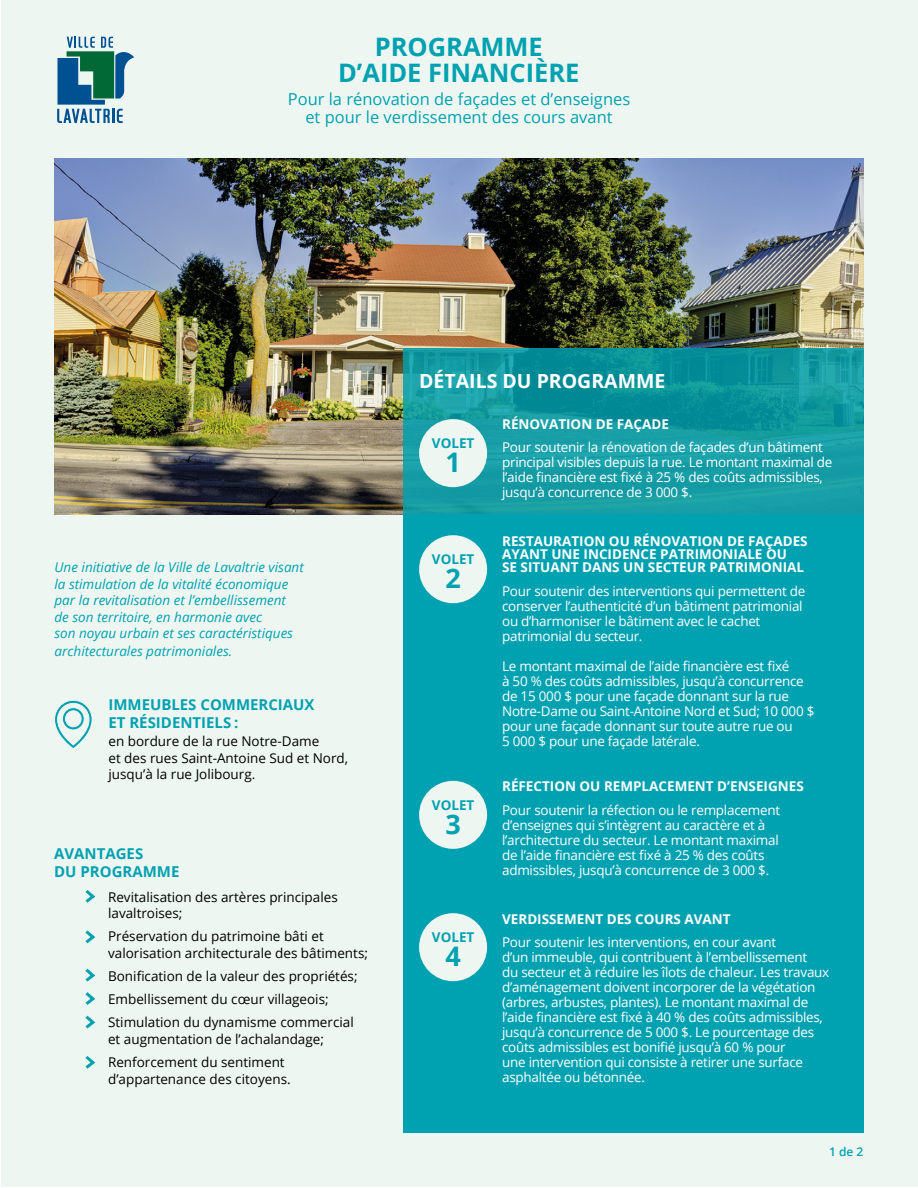
<style>
.page{position:relative;width:918px;height:1188px;background:#fff}
.page>*{position:absolute;margin:0;border:0;box-sizing:border-box;transform-origin:0 0}
.t1{font:700 27px "Open Sans";color:#00a1b0}
.t2{font:700 25.5px/25.5px "Open Sans";color:#00a1b0;text-align:center}
.t3{font:700 19.5px "Open Sans";color:#fff}
.t4{font:16.5px/18px "Open Sans";color:#00a1b0;text-align:center}
.t5{font:700 15px/18px "Open Sans";color:#00a1b0}
.t6{font:13.5px/15px "Open Sans";letter-spacing:-.02em;color:#fff}
.t7{font:13.5px/16.5px "Open Sans";color:#000}
.t8{font:italic 13.5px/16.5px "Open Sans";color:#00a1b0}
.t9{font:700 13.5px/13.5px "Open Sans";color:#fff}
.t10{font:700 13.5px "Open Sans";color:#00a1b0}
.t11{font:600 12px "Open Sans";color:#00a1b0}
</style>
<div class="page">
<div style="left:1px;top:0;width:916px;height:1186px;background:#eef6f2"></div>
<img style="left:55px;top:159px;width:808px;height:355px">
<svg style="left:54px;top:700px;width:38px;height:49px"></svg>
<svg style="left:85px;top:890px;width:11px;height:13px"></svg>
<svg style="left:85px;top:930px;width:11px;height:14px"></svg>
<svg style="left:85px;top:968px;width:11px;height:61px"></svg>
<svg style="left:85px;top:1056px;width:11px;height:13px"></svg>
<div style="left:403px;top:514px;width:460px;height:618px;background:#00a1b0"></div>
<svg style="left:403px;top:348px;width:460px;height:634px"></svg>
<div style="left:419px;top:419px;width:68px;height:68px;background:#eef6f2;border-radius:50%"></div>
<div style="left:419px;top:535px;width:68px;height:68px;background:#eef6f2;border-radius:50%"></div>
<div style="left:419px;top:781px;width:68px;height:68px;background:#eef6f2;border-radius:50%"></div>
<div style="left:419px;top:913px;width:68px;height:68px;background:#eef6f2;border-radius:50%"></div>
<svg style="left:57px;top:37px;width:77px;height:86px"></svg>
<h2 class="t2" style="left:338px;top:34px;width:243px">PROGRAMME<br>D’AIDE FINANCIÈRE</h2>
<p class="t4" style="left:288px;top:90px;width:344px">Pour la rénovation de façades et d’enseignes et pour le verdissement des cours avant</p>
<h3 class="t3" style="left:419px;top:368px;width:248px">DÉTAILS DU PROGRAMME</h3>
<p class="t8" style="left:55px;top:559px;width:251px">Une initiative de la Ville de Lavaltrie visant la stimulation de la vitalité économique par la revitalisation et l’embellissement<br>de son territoire, en harmonie avec<br>son noyau urbain et ses caractéristiques</p>
<p class="t8" style="left:55px;top:643px;width:179px">architecturales patrimoniales.</p>
<p class="t5" style="left:108px;top:695px;width:208px">IMMEUBLES COMMERCIAUX<br>ET RÉSIDENTIELS :</p>
<p class="t7" style="left:108px;top:733px;width:241px">en bordure de la rue Notre-Dame<br>et des rues Saint-Antoine Sud et Nord, jusqu’à la rue Jolibourg.</p>
<p class="t5" style="left:54px;top:844px;width:127px">AVANTAGES<br>DU PROGRAMME</p>
<p class="t7" style="left:108px;top:888px;width:231px">Revitalisation des artères principales lavaltroises;</p>
<p class="t7" style="left:108px;top:928px;width:261px">Préservation du patrimoine bâti et valorisation architecturale des bâtiments;</p>
<p class="t7" style="left:108px;top:964px;width:251px;line-height:23.2px">Bonification de la valeur des propriétés;<br>Embellissement du cœur villageois;<br>Stimulation du dynamisme commercial</p>
<p class="t7" style="left:108px;top:1027px;width:217px;line-height:23.2px">et augmentation de l’achalandage;<br>Renforcement du sentiment</p>
<p class="t7" style="left:108px;top:1070px;width:184px">d’appartenance des citoyens.</p>
<p class="t9" style="left:502px;top:417px;width:168px">RÉNOVATION DE FAÇADE</p>
<p class="t10" style="left:432px;top:434px;width:44px">VOLET</p>
<h1 class="t1" style="left:446px;top:443px;width:17px">1</h1>
<p class="t6" style="left:502px;top:439px;width:332px">Pour soutenir la rénovation de façades d’un bâtiment principal visibles depuis la rue. Le montant maximal de l’aide financière est fixé à 25 % des coûts admissibles, jusqu’à concurrence de 3 000 $.</p>
<p class="t10" style="left:432px;top:550px;width:44px">VOLET</p>
<h1 class="t1" style="left:446px;top:559px;width:17px">2</h1>
<p class="t9" style="left:502px;top:534px;width:307px">RESTAURATION OU RÉNOVATION DE FAÇADES<br>AYANT UNE INCIDENCE PATRIMONIALE OU<br>SE SITUANT DANS UN SECTEUR PATRIMONIAL</p>
<p class="t6" style="left:502px;top:583px;width:305px">Pour soutenir des interventions qui permettent de conserver l’authenticité d’un bâtiment patrimonial ou d’harmoniser le bâtiment avec le cachet patrimonial du secteur.</p>
<p class="t6" style="left:502px;top:658px;width:314px">Le montant maximal de l’aide financière est fixé<br>à 50 % des coûts admissibles, jusqu’à concurrence de 15 000 $ pour une façade donnant sur la rue Notre-Dame ou Saint-Antoine Nord et Sud; 10 000 $ pour une façade donnant sur toute autre rue ou<br>5 000 $ pour une façade latérale.</p>
<p class="t9" style="left:502px;top:779px;width:303px">RÉFECTION OU REMPLACEMENT D’ENSEIGNES</p>
<p class="t10" style="left:432px;top:795px;width:44px">VOLET</p>
<h1 class="t1" style="left:446px;top:805px;width:17px">3</h1>
<p class="t6" style="left:502px;top:802px;width:279px">Pour soutenir la réfection ou le remplacement d’enseignes qui s’intègrent au caractère et à l’architecture du secteur. Le montant maximal de l’aide financière est fixé à 25 % des coûts admissibles, jusqu’à concurrence de 3 000 $.</p>
<p class="t9" style="left:502px;top:912px;width:230px">VERDISSEMENT DES COURS AVANT</p>
<p class="t10" style="left:432px;top:928px;width:44px">VOLET</p>
<h1 class="t1" style="left:446px;top:937px;width:17px">4</h1>
<p class="t6" style="left:502px;top:935px;width:329px">Pour soutenir les interventions, en cour avant<br>d’un immeuble, qui contribuent à l’embellissement<br>du secteur et à réduire les îlots de chaleur. Les travaux d’aménagement doivent incorporer de la végétation (arbres, arbustes, plantes). Le montant maximal de l’aide financière est fixé à 40 % des coûts admissibles, jusqu’à concurrence de 5 000 $. Le pourcentage des coûts admissibles est bonifié jusqu’à 60 % pour<br>une intervention qui consiste à retirer une surface asphaltée ou bétonnée.</p>
<p class="t11" style="left:829px;top:1143px;width:36px">1 de 2</p>
</div>
